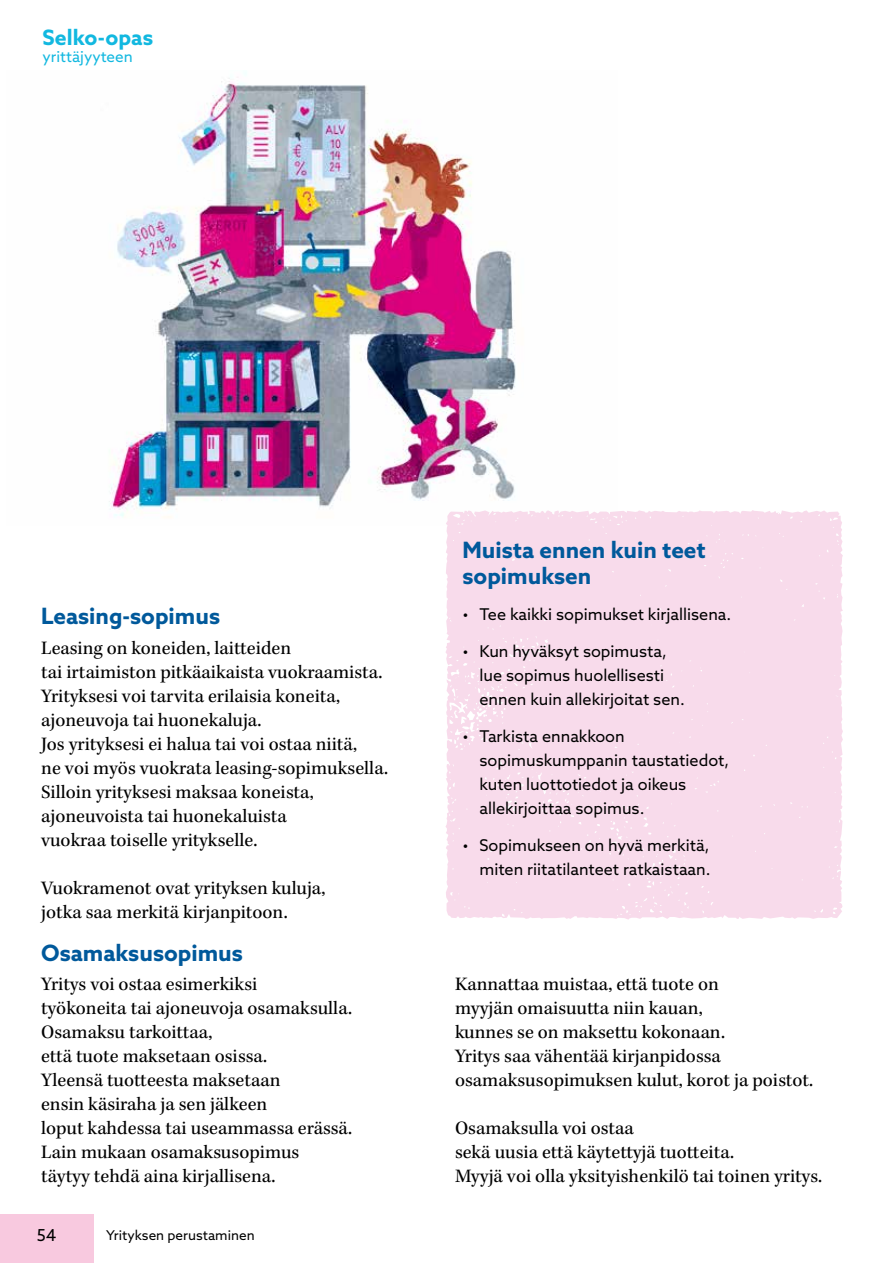
<style>
.page{position:relative;width:893px;height:1263px;background:#fff}
.page>*{position:absolute;margin:0;border:0;box-sizing:border-box;transform-origin:0 0}
.t1{font:700 22.5px/25.5px "Azo Sans";color:#00599b}
.t2{font:700 21.15px "Azo Sans";color:#12b8e0}
.t3{font:19.5px/24px "Kepler Std";color:#000}
.t4{font:16.5px "Azo Sans";color:#000}
.t5{font:16.2px/24px "Azo Sans";color:#000}
.t6{font:15.3px "Azo Sans";color:#12b8e0}
.t7{font:13.5px "Azo Sans";color:#000}
</style>
<div class="page">
<div style="left:0;top:1214px;width:94px;height:49px;background:#f8c9df"></div>
<img style="left:109px;top:72px;width:407px;height:446px">
<div style="left:445px;top:510px;width:398px;height:410px;background:#f8dbeb"></div>
<p class="t2" style="left:43px;top:23px;width:112px">Selko-opas</p>
<p class="t6" style="left:43px;top:46px;width:92px">yrittäjyyteen</p>
<p class="t1" style="left:462px;top:537px;width:245px">Muista ennen kuin teet sopimuksen</p>
<p class="t5" style="left:462px;top:602px;width:270px">• Tee kaikki sopimukset kirjallisena.</p>
<p class="t5" style="left:479px;top:639px;width:207px;text-indent:-17px">• Kun hyväksyt sopimusta, lue sopimus huolellisesti ennen kuin allekirjoitat sen.</p>
<p class="t5" style="left:479px;top:724px;width:251px;text-indent:-17px">• Tarkista ennakkoon sopimuskumppanin taustatiedot, kuten luottotiedot ja oikeus allekirjoittaa sopimus.</p>
<p class="t5" style="left:462px;top:833px;width:250px;text-align:right">• Sopimukseen on hyvä merkitä, miten riitatilanteet ratkaistaan.</p>
<p class="t1" style="left:41px;top:603px;width:180px">Leasing-sopimus</p>
<p class="t3" style="left:41px;top:637px;width:348px">Leasing on koneiden, laitteiden<br>tai irtaimiston pitkäaikaista vuokraamista.<br>Yrityksesi voi tarvita erilaisia koneita, ajoneuvoja tai huonekaluja.<br>Jos yrityksesi ei halua tai voi ostaa niitä,<br>ne voi myös vuokrata leasing-sopimuksella.<br>Silloin yrityksesi maksaa koneista, ajoneuvoista tai huonekaluista<br>vuokraa toiselle yritykselle.</p>
<p class="t3" style="left:41px;top:877px;width:286px">Vuokramenot ovat yrityksen kuluja, jotka saa merkitä kirjanpitoon.</p>
<p class="t1" style="left:41px;top:939px;width:203px">Osamaksusopimus</p>
<p class="t3" style="left:41px;top:973px;width:313px">Yritys voi ostaa esimerkiksi<br>työkoneita tai ajoneuvoja osamaksulla.<br>Osamaksu tarkoittaa,<br>että tuote maksetaan osissa.<br>Yleensä tuotteesta maksetaan<br>ensin käsiraha ja sen jälkeen<br>loput kahdessa tai useammassa erässä.<br>Lain mukaan osamaksusopimus täytyy tehdä aina kirjallisena.</p>
<p class="t3" style="left:455px;top:973px;width:360px">Kannattaa muistaa, että tuote on<br>myyjän omaisuutta niin kauan,<br>kunnes se on maksettu kokonaan.<br>Yritys saa vähentää kirjanpidossa osamaksusopimuksen kulut, korot ja poistot.</p>
<p class="t3" style="left:455px;top:1117px;width:369px">Osamaksulla voi ostaa<br>sekä uusia että käytettyjä tuotteita.<br>Myyjä voi olla yksityishenkilö tai toinen yritys.</p>
<p class="t4" style="left:37px;top:1224px;width:21px">54</p>
<p class="t7" style="left:106px;top:1226px;width:150px">Yrityksen perustaminen</p>
</div>
